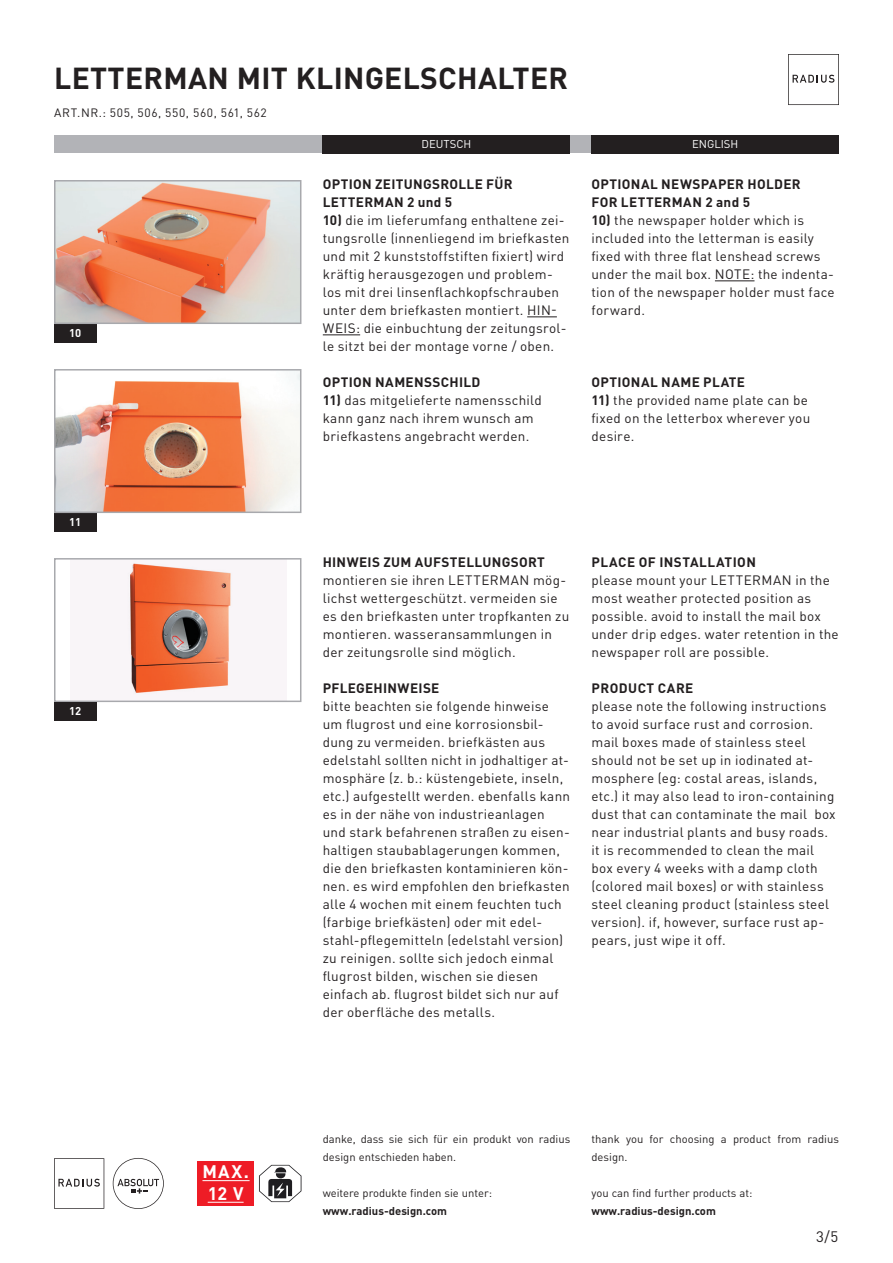
<style>
.page{position:relative;width:893px;height:1263px;background:#fff}
.page>*{position:absolute;margin:0;border:0;box-sizing:border-box;transform-origin:0 0}
.t1{font:700 30px "DIN Pro";letter-spacing:.01em;color:#231f20}
.t2{font:700 18px/21.6px "DIN Pro";color:#fff}
.t3{font:15px "DIN Pro";color:#231f20}
.t4{font:13.5px/18px "DIN Pro";letter-spacing:.02em;color:#231f20}
.t5{font:700 13.5px/18px "DIN Pro";letter-spacing:.025em;color:#231f20}
.t6{font:12px "DIN Pro";letter-spacing:.06em;color:#231f20}
.t7{font:11.25px/18px "DIN Pro";color:#231f20}
.t8{font:700 11.25px "DIN Pro";color:#231f20}
.t9{font:11.25px "DIN Pro";color:#fff}
.t10{font:700 11.25px "DIN Pro";color:#fff}
.s1{font-weight:700}
</style>
<div class="page">
<div style="left:54px;top:135px;width:785px;height:18px;background:#b2b3b7"></div>
<div style="left:323px;top:135px;width:247px;height:18px;background:#231f20"></div>
<div style="left:591px;top:135px;width:248px;height:18px;background:#231f20"></div>
<svg style="left:259px;top:1165px;width:42px;height:37px"></svg>
<div style="left:198px;top:1161px;width:56px;height:45px;background:#ee1c26"></div>
<hr style="left:202px;top:1180px;width:48px;height:1px;background:#fff">
<hr style="left:208px;top:1202px;width:36px;height:1px;background:#fff">
<svg style="left:788px;top:54px;width:51px;height:51px"></svg>
<svg style="left:54px;top:1158px;width:50px;height:51px"></svg>
<svg style="left:113px;top:1158px;width:51px;height:51px"></svg>
<hr style="left:715px;top:280px;width:39px;height:1px;background:#231f20">
<img style="left:127px;top:561px;width:106px;height:134px">
<div style="left:54px;top:558px;width:247px;height:144px;border:2px solid #a8a9ad"></div>
<hr style="left:527px;top:316px;width:30px;height:1px;background:#231f20">
<hr style="left:323px;top:334px;width:37px;height:1px;background:#231f20">
<div style="left:54px;top:702px;width:43px;height:18px;background:#231f20"></div>
<div style="left:54px;top:513px;width:43px;height:18px;background:#231f20"></div>
<div style="left:54px;top:324px;width:43px;height:18px;background:#231f20"></div>
<img style="left:57px;top:372px;width:241px;height:138px">
<div style="left:54px;top:369px;width:247px;height:144px;border:2px solid #a8a9ad"></div>
<img style="left:57px;top:183px;width:241px;height:138px">
<div style="left:54px;top:180px;width:247px;height:144px;border:2px solid #a8a9ad"></div>
<h1 class="t1" style="left:54px;top:58px;width:515px">LETTERMAN MIT KLINGELSCHALTER</h1>
<p class="t6" style="left:54px;top:105px;width:214px">ART.NR.: 505, 506, 550, 560, 561, 562</p>
<p class="t10" style="left:69px;top:326px;width:14px">10</p>
<p class="t10" style="left:69px;top:515px;width:14px">11</p>
<p class="t10" style="left:69px;top:704px;width:14px">12</p>
<h2 class="t2" style="left:202px;top:1160px;width:48px">MAX.<br>12 V</h2>
<p class="t9" style="left:422px;top:137px;width:51px">DEUTSCH</p>
<p class="t9" style="left:692px;top:137px;width:48px">ENGLISH</p>
<p class="t5" style="left:323px;top:175px;width:191px">OPTION ZEITUNGSROLLE FÜR<br>LETTERMAN 2 und 5</p>
<p class="t4" style="left:323px;top:211px;width:248px"><span class="s1">10)</span> die im lieferumfang enthaltene zei&shy;tungsrolle (innenliegend im briefkasten und mit 2 kunststoffstiften fixiert) wird kräftig herausgezogen und problem&shy;los mit drei linsenflachkopfschrauben unter dem briefkasten montiert. HIN-WEIS: die einbuchtung der zeitungsrol&shy;le sitzt bei der montage vorne / oben.</p>
<p class="t5" style="left:323px;top:373px;width:159px">OPTION NAMENSSCHILD</p>
<p class="t4" style="left:323px;top:391px;width:221px"><span class="s1">11)</span> das mitgelieferte namensschild kann ganz nach ihrem wunsch am briefkastens angebracht werden.</p>
<p class="t5" style="left:591px;top:175px;width:211px">OPTIONAL NEWSPAPER HOLDER<br>FOR LETTERMAN 2 and 5</p>
<p class="t4" style="left:591px;top:211px;width:245px"><span class="s1">10)</span> the newspaper holder which is included into the letterman is easily fixed with three flat lenshead screws under the mail box. NOTE: the indenta&shy;tion of the newspaper holder must face forward.</p>
<p class="t5" style="left:591px;top:373px;width:155px">OPTIONAL NAME PLATE</p>
<p class="t4" style="left:591px;top:391px;width:220px"><span class="s1">11)</span> the provided name plate can be fixed on the letterbox wherever you desire.</p>
<p class="t5" style="left:323px;top:553px;width:224px">HINWEIS ZUM AUFSTELLUNGSORT</p>
<p class="t4" style="left:323px;top:571px;width:248px">montieren sie ihren LETTERMAN mög&shy;lichst wettergeschützt. vermeiden sie es den briefkasten unter tropfkanten zu montieren. wasseransammlungen in der zeitungsrolle sind möglich.</p>
<p class="t5" style="left:323px;top:679px;width:118px">PFLEGEHINWEISE</p>
<p class="t4" style="left:323px;top:696px;width:249px">bitte beachten sie folgende hinweise um flugrost und eine korrosionsbil&shy;dung zu vermeiden. briefkästen aus edelstahl sollten nicht in jodhaltiger at&shy;mosphäre (z. b.: küstengebiete, inseln, etc.) aufgestellt werden. ebenfalls kann es in der nähe von industrieanlagen und stark befahrenen straßen zu eisen&shy;haltigen staubablagerungen kommen, die den briefkasten kontaminieren kön&shy;nen. es wird empfohlen den briefkasten alle 4 wochen mit einem feuchten tuch (farbige briefkästen) oder mit edel&shy;stahl-pflegemitteln (edelstahl version) zu reinigen. sollte sich jedoch einmal flugrost bilden, wischen sie diesen einfach ab. flugrost bildet sich nur auf der oberfläche des metalls.</p>
<p class="t5" style="left:592px;top:553px;width:166px">PLACE OF INSTALLATION</p>
<p class="t4" style="left:591px;top:571px;width:249px">please mount your LETTERMAN in the most weather protected position as possible. avoid to install the mail box under drip edges. water retention in the newspaper roll are possible.</p>
<p class="t5" style="left:592px;top:679px;width:103px">PRODUCT CARE</p>
<p class="t4" style="left:591px;top:696px;width:246px">please note the following instructions to avoid surface rust and corrosion. mail boxes made of stainless steel should not be set up in iodinated at&shy;mosphere (eg: costal areas, islands, etc.) it may also lead to iron-containing dust that can contaminate the mail box near industrial plants and busy roads. it is recommended to clean the mail box every 4 weeks with a damp cloth (colored mail boxes) or with stainless steel cleaning product (stainless steel version). if, however, surface rust ap&shy;pears, just wipe it off.</p>
<p class="t7" style="left:323px;top:1129px;width:249px">danke, dass sie sich für ein produkt von radius design entschieden haben.</p>
<p class="t7" style="left:323px;top:1183px;width:171px">weitere produkte finden sie unter:</p>
<p class="t8" style="left:323px;top:1203px;width:126px">www.radius-design.com</p>
<p class="t7" style="left:591px;top:1129px;width:249px">thank you for choosing a product from radius design.</p>
<p class="t7" style="left:591px;top:1183px;width:163px">you can find further products at:</p>
<p class="t8" style="left:591px;top:1203px;width:126px">www.radius-design.com</p>
<p class="t3" style="left:816px;top:1226px;width:24px">3/5</p>
</div>
